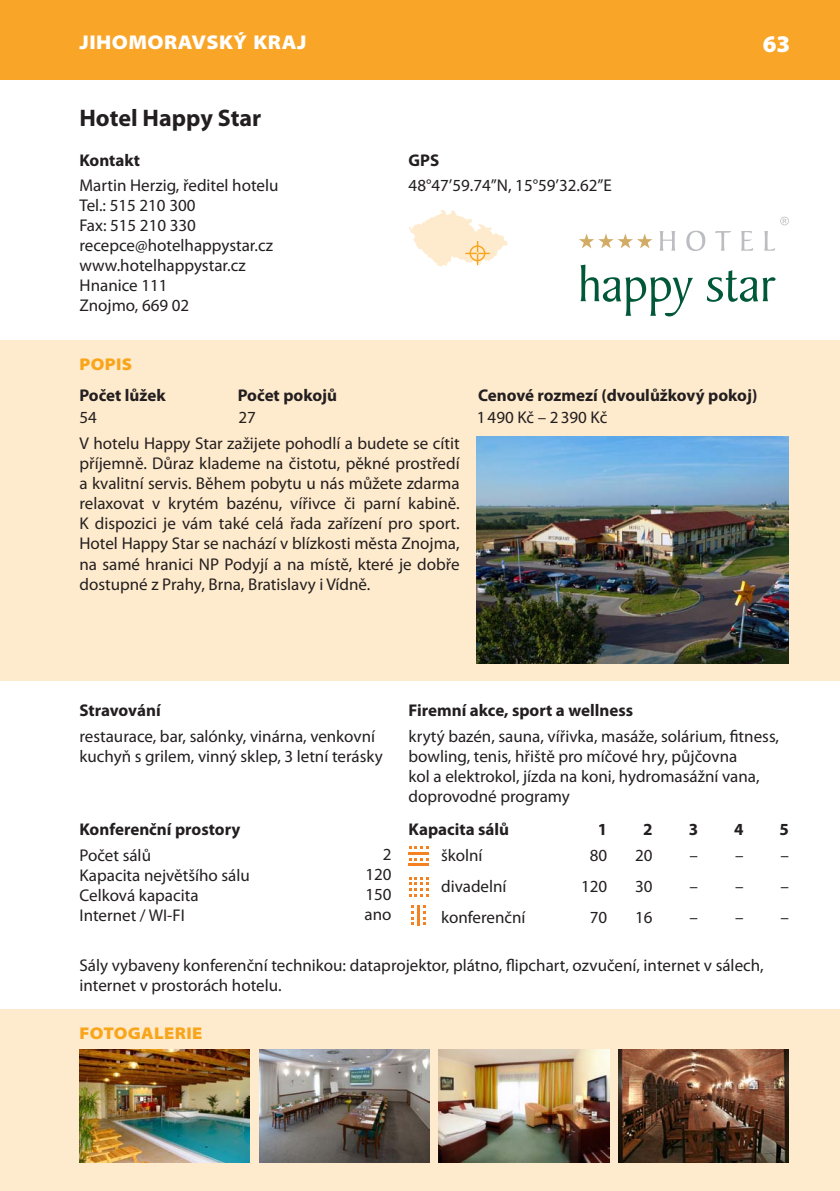
<style>
.page{position:relative;width:840px;height:1191px;background:#fff}
.page>*{position:absolute;margin:0;border:0;box-sizing:border-box;transform-origin:0 0}
.Název_hotelu_šablona{font:700 24px "Myriad Pro";color:#231f20}
.t1{font:900 24px "Myriad Pro";color:#fff}
.BílýTextZáhlavíRight{font:900 semi-expanded 20px "Myriad Pro";letter-spacing:.02em;color:#fff}
.BěžnýText_šablonaHot{font:17px/20px "Myriad Pro";color:#231f20}
.BěžnýTextBlok_šablon{font:17px/20px "Myriad Pro";color:#231f20}
.t2{font:700 17px "Myriad Pro";color:#231f20}
.KapacityOdsazene_šab{font:17px "Myriad Pro";color:#231f20}
.t3{font:900 semi-expanded 17px "Myriad Pro";letter-spacing:.02em;color:#f9a51b}
.BěžnýTextRight_šablo{font:17px "Myriad Pro";color:#231f20}
</style>
<div class="page">
<div style="left:0;top:0;width:839px;height:79px;background:#f9a628"></div>
<div style="left:0;top:340px;width:839px;height:340px;background:#feeacc"></div>
<svg style="left:409px;top:877px;width:20px;height:20px"></svg>
<svg style="left:409px;top:846px;width:20px;height:3px"></svg>
<svg style="left:409px;top:858px;width:20px;height:2px"></svg>
<hr style="left:408px;top:852px;width:21px;height:3px;background:#f48223">
<hr style="left:408px;top:863px;width:21px;height:3px;background:#f48223">
<hr style="left:416px;top:905px;width:3px;height:20px;background:#f48223">
<svg style="left:411px;top:905px;width:3px;height:20px"></svg>
<svg style="left:423px;top:905px;width:2px;height:20px"></svg>
<div style="left:0;top:1009px;width:839px;height:182px;background:#feeacc"></div>
<svg style="left:580px;top:265px;width:195px;height:51px"></svg>
<svg style="left:659px;top:231px;width:115px;height:20px"></svg>
<svg style="left:579px;top:234px;width:73px;height:14px"></svg>
<svg style="left:780px;top:217px;width:8px;height:8px"></svg>
<img style="left:476px;top:437px;width:312px;height:226px">
<img style="left:79px;top:1049px;width:170px;height:113px">
<img style="left:618px;top:1049px;width:170px;height:113px">
<img style="left:259px;top:1049px;width:170px;height:113px">
<img style="left:438px;top:1049px;width:171px;height:113px">
<svg style="left:409px;top:210px;width:98px;height:56px"></svg>
<div style="left:469px;top:245px;width:16px;height:16px;border:1px solid #f9a51b;border-radius:50%"></div>
<p class="BílýTextZáhlavíRight" style="left:80px;top:31px;width:228px">JIHOMORAVSKÝ KRAJ</p>
<p class="Název_hotelu_šablona" style="left:79px;top:102px;width:183px">Hotel Happy Star</p>
<p class="t2" style="left:79px;top:149px;width:62px">Kontakt</p>
<p class="t2" style="left:408px;top:149px;width:32px">GPS</p>
<p class="BěžnýText_šablonaHot" style="left:79px;top:175px;width:200px">Martin Herzig, ředitel hotelu</p>
<p class="BěžnýText_šablonaHot" style="left:79px;top:195px;width:117px">Tel.: 515 210 300</p>
<p class="BěžnýText_šablonaHot" style="left:79px;top:215px;width:118px">Fax: 515 210 330</p>
<p class="BěžnýText_šablonaHot" style="left:79px;top:235px;width:195px">recepce@hotelhappystar.cz</p>
<p class="BěžnýText_šablonaHot" style="left:79px;top:255px;width:168px">www.hotelhappystar.cz</p>
<p class="BěžnýText_šablonaHot" style="left:79px;top:275px;width:90px">Hnanice 111</p>
<p class="BěžnýText_šablonaHot" style="left:79px;top:295px;width:111px">Znojmo, 669 02</p>
<p class="BěžnýText_šablonaHot" style="left:408px;top:175px;width:205px">48°47’59.74”N, 15°59’32.62”E</p>
<h1 class="t1" style="left:762px;top:30px;width:29px">63</h1>
<p class="t3" style="left:80px;top:354px;width:54px">POPIS</p>
<p class="t2" style="left:79px;top:384px;width:88px">Počet lůžek</p>
<p class="t2" style="left:238px;top:384px;width:101px">Počet pokojů</p>
<p class="t2" style="left:477px;top:384px;width:281px">Cenové rozmezí (dvoulůžkový pokoj)</p>
<p class="BěžnýText_šablonaHot" style="left:79px;top:407px;width:19px">54</p>
<p class="BěžnýText_šablonaHot" style="left:238px;top:407px;width:19px">27</p>
<p class="BěžnýText_šablonaHot" style="left:476px;top:407px;width:132px">1490 Kč – 2390 Kč</p>
<p class="BěžnýTextBlok_šablon" style="left:79px;top:433px;width:381px;text-align:justify">V hotelu Happy Star zažijete pohodlí a budete se cítit příjemně. Důraz klademe na čistotu, pěkné prostředí a kvalitní servis. Během pobytu u nás můžete zdarma relaxovat v krytém bazénu, vířivce či parní kabině.<br>K dispozici je vám také celá řada zařízení pro sport.<br>Hotel Happy Star se nachází v blízkosti města Znojma, na samé hranici NP Podyjí a na místě, které je dobře dostupné z Prahy, Brna, Bratislavy i Vídně.</p>
<p class="t2" style="left:79px;top:699px;width:83px">Stravování</p>
<p class="t2" style="left:408px;top:699px;width:226px">Firemní akce, sport a wellness</p>
<p class="BěžnýText_šablonaHot" style="left:79px;top:725px;width:304px">restaurace, bar, salónky, vinárna, venkovní kuchyň s grilem, vinný sklep, 3 letní terásky</p>
<p class="BěžnýText_šablonaHot" style="left:408px;top:725px;width:372px">krytý bazén, sauna, vířivka, masáže, solárium, fitness, bowling, tenis, hřiště pro míčové hry, půjčovna<br>kol a elektrokol, jízda na koni, hydromasážní vana, doprovodné programy</p>
<p class="t2" style="left:79px;top:818px;width:162px">Konferenční prostory</p>
<p class="BěžnýTextBlok_šablon" style="left:79px;top:845px;width:172px">Počet sálů<br>Kapacita největšího sálu<br>Celková kapacita<br>Internet / WI-FI</p>
<p class="BěžnýTextRight_šablo" style="left:382px;top:843px;width:10px">2</p>
<p class="BěžnýTextRight_šablo" style="left:365px;top:863px;width:28px">120</p>
<p class="BěžnýTextRight_šablo" style="left:365px;top:883px;width:28px">150</p>
<p class="BěžnýTextRight_šablo" style="left:364px;top:903px;width:28px">ano</p>
<p class="t2" style="left:408px;top:818px;width:102px">Kapacita sálů</p>
<p class="BěžnýTextBlok_šablon" style="left:441px;top:839px;width:86px;line-height:31.4px">školní divadelní konferenční</p>
<p class="t2" style="left:597px;top:818px;width:11px">1</p>
<p class="t2" style="left:643px;top:818px;width:11px">2</p>
<p class="t2" style="left:688px;top:818px;width:11px">3</p>
<p class="t2" style="left:733px;top:818px;width:11px">4</p>
<p class="t2" style="left:779px;top:818px;width:11px">5</p>
<p class="KapacityOdsazene_šab" style="left:589px;top:844px;width:19px">80</p>
<p class="KapacityOdsazene_šab" style="left:580px;top:876px;width:28px">120</p>
<p class="KapacityOdsazene_šab" style="left:589px;top:907px;width:19px">70</p>
<p class="KapacityOdsazene_šab" style="left:635px;top:844px;width:19px">20</p>
<p class="KapacityOdsazene_šab" style="left:635px;top:876px;width:19px">30</p>
<p class="KapacityOdsazene_šab" style="left:635px;top:907px;width:19px">16</p>
<p class="KapacityOdsazene_šab" style="left:689px;top:844px;width:10px">–</p>
<p class="KapacityOdsazene_šab" style="left:689px;top:876px;width:10px">–</p>
<p class="KapacityOdsazene_šab" style="left:689px;top:907px;width:10px">–</p>
<p class="KapacityOdsazene_šab" style="left:734px;top:844px;width:10px">–</p>
<p class="KapacityOdsazene_šab" style="left:734px;top:876px;width:10px">–</p>
<p class="KapacityOdsazene_šab" style="left:734px;top:907px;width:10px">–</p>
<p class="KapacityOdsazene_šab" style="left:780px;top:844px;width:10px">–</p>
<p class="KapacityOdsazene_šab" style="left:780px;top:876px;width:10px">–</p>
<p class="KapacityOdsazene_šab" style="left:780px;top:907px;width:10px">–</p>
<p class="BěžnýText_šablonaHot" style="left:79px;top:955px;width:685px">Sály vybaveny konferenční technikou: dataprojektor, plátno, flipchart, ozvučení, internet v sálech, internet v prostorách hotelu.</p>
<p class="t3" style="left:80px;top:1023px;width:124px">FOTOGALERIE</p>
</div>
